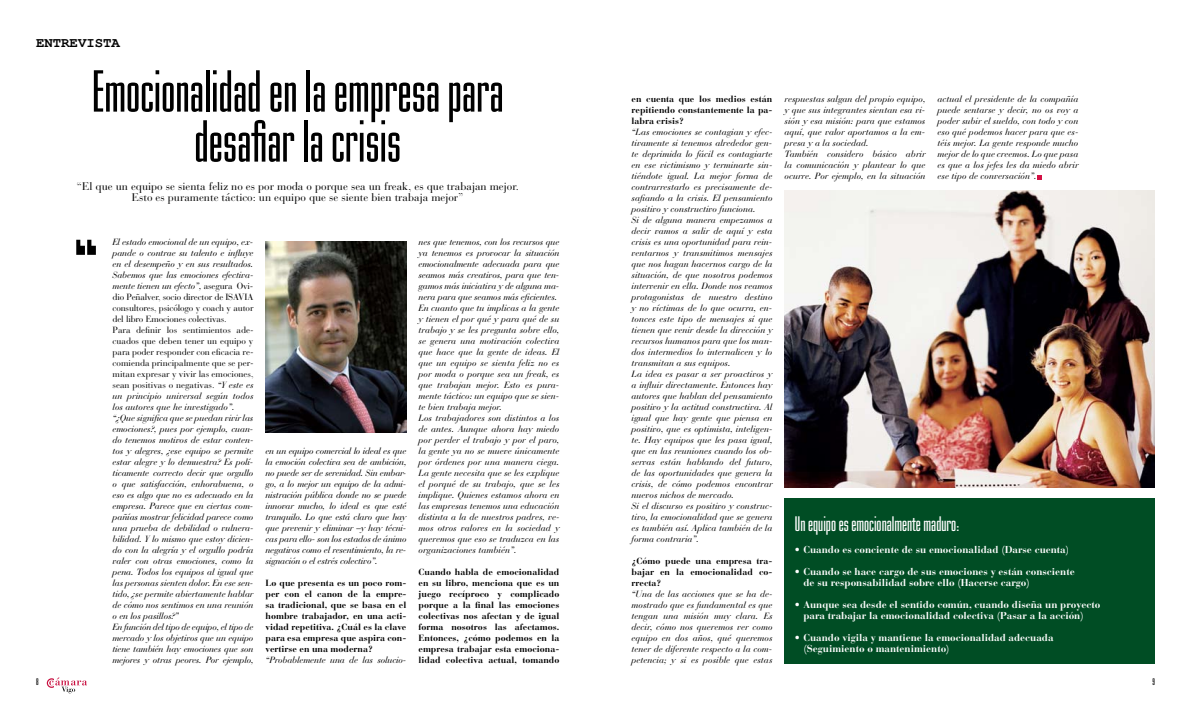
<style>
.page{position:relative;width:1191px;height:709px;background:#fff}
.page>*{position:absolute;margin:0;border:0;box-sizing:border-box;transform-origin:0 0}
.t1{font:140px "Mekanik Plain";color:#000}
.t2{font:62px/50px "Mekanik Plain";color:#000;text-align:center}
.t3{font:22px "Mekanik Plain";color:#fff}
.t4{font:700 14px "Courier New";color:#000}
.t5{font:11px/11px "Bauer Bodoni";color:#000;text-align:center}
.t6{font:700 10px/11px "Bauer Bodoni";color:#fff}
.t7{font:10px "Mekanik Plain";color:#000}
.t8{font:italic 9px/11px "Bauer Bodoni";color:#000}
.t9{font:700 9px/11px "Bauer Bodoni";color:#000;text-align:justify}
.s1{font-style:normal}
</style>
<div class="page">
<svg style="left:47px;top:677px;width:40px;height:16px"></svg>
<img style="left:784px;top:190px;width:371px;height:297px">
<div style="left:784px;top:498px;width:371px;height:165px;background:#004d24"></div>
<svg style="left:1037px;top:175px;width:5px;height:4px"></svg>
<img style="left:265px;top:241px;width:141px;height:191px">
<h3 class="t4" style="left:36px;top:34px;width:85px">ENTREVISTA</h3>
<h2 class="t2" style="left:92px;top:65px;width:413px">Emocionalidad en la empresa para desafiar la crisis</h2>
<p class="t5" style="left:77px;top:180px;width:444px">“El que un equipo se sienta feliz no es por moda o porque sea un freak, es que trabajan mejor.<br>Esto es puramente táctico: un equipo que se siente bien trabaja mejor”</p>
<h1 class="t1" style="left:72px;top:203px;width:30px">“</h1>
<p class="t8" style="left:112px;top:237px;width:142px">El estado emocional de un equipo, ex&shy;pande o contrae su talento e influye en el desempeño y en sus resultados.<br>Sabemos que las emociones efectiva&shy;mente tienen un efecto”, <span class="s1">asegura Ovi&shy;dio Peñalver, socio director de ISAVIA consultores, psicólogo y coach y autor del libro Emociones colectivas.<br>Para definir los sentimientos ade&shy;cuados que deben tener un equipo y para poder responder con eficacia re&shy;comienda principalmente que se per&shy;mitan expresar y vivir las emociones, sean positivas o negativas.</span> “Y este es un principio universal según todos los autores que he investigado”. “¿Que significa que se puedan vivir las emociones?, pues por ejemplo, cuan&shy;do tenemos motivos de estar conten&shy;tos y alegres, ¿ese equipo se permite estar alegre y lo demuestra? Es polí&shy;ticamente correcto decir que orgullo o que satisfacción, enhorabuena, o eso es algo que no es adecuado en la empresa. Parece que en ciertas com&shy;pañías mostrar felicidad parece como una prueba de debilidad o vulnera&shy;bilidad. Y lo mismo que estoy dicien&shy;do con la alegría y el orgullo podría valer con otras emociones, como la pena. Todos los equipos al igual que las personas sienten dolor. En ese sen&shy;tido, ¿se permite abiertamente hablar de cómo nos sentimos en una reunión o en los pasillos?”<br>En función del tipo de equipo, el tipo de mercado y los objetivos que un equipo tiene también hay emociones que son mejores y otras peores. Por ejemplo,</p>
<p class="t8" style="left:265px;top:445px;width:142px;text-align:justify">en un equipo comercial lo ideal es que la emoción colectiva sea de ambición, no puede ser de serenidad. Sin embar&shy;go, a lo mejor un equipo de la admi&shy;nistración pública donde no se puede innovar mucho, lo ideal es que esté tranquilo. Lo que está claro que hay que prevenir y eliminar –y hay técni&shy;cas para ello- son los estados de ánimo negativos como el resentimiento, la re&shy;signación o el estrés colectivo”.</p>
<p class="t9" style="left:265px;top:577px;width:142px">Lo que presenta es un poco rom&shy;per con el canon de la empre&shy;sa tradicional, que se basa en el hombre trabajador, en una acti&shy;vidad repetitiva. ¿Cuál es la clave para esa empresa que aspira con&shy;vertirse en una moderna?</p>
<p class="t8" style="left:265px;top:654px;width:142px">“Probablemente una de las solucio-</p>
<p class="t8" style="left:418px;top:236px;width:142px">nes que tenemos, con los recursos que ya tenemos es provocar la situación emocionalmente adecuada para que seamos más creativos, para que ten&shy;gamos más iniciativa y de alguna ma&shy;nera para que seamos más eficientes.<br>En cuanto que tu implicas a la gente y tienen el por qué y para qué de su trabajo y se les pregunta sobre ello, se genera una motivación colectiva que hace que la gente de ideas. El que un equipo se sienta feliz no es por moda o porque sea un freak, es que trabajan mejor. Esto es pura&shy;mente táctico: un equipo que se sien&shy;te bien trabaja mejor.<br>Los trabajadores son distintos a los de antes. Aunque ahora hay miedo por perder el trabajo y por el paro, la gente ya no se mueve únicamente por órdenes por una manera ciega.<br>La gente necesita que se les explique el porqué de su trabajo, que se les implique. Quienes estamos ahora en las empresas tenemos una educación distinta a la de nuestros padres, ve&shy;mos otros valores en la sociedad y queremos que eso se traduzca en las organizaciones también”.</p>
<p class="t9" style="left:418px;top:566px;width:142px">Cuando habla de emocionalidad en su libro, menciona que es un juego recíproco y complicado porque a la final las emociones colectivas nos afectan y de igual forma nosotros las afectamos.<br>Entonces, ¿cómo podemos en la empresa trabajar esta emociona&shy;lidad colectiva actual, tomando</p>
<p class="t9" style="left:631px;top:93px;width:142px">en cuenta que los medios están repitiendo constantemente la pa&shy;labra crisis?</p>
<p class="t8" style="left:631px;top:126px;width:142px">“Las emociones se contagian y efec&shy;tivamente si tenemos alrededor gen&shy;te deprimida lo fácil es contagiarte en ese victimismo y terminarte sin&shy;tiéndote igual. La mejor forma de contrarrestarlo es precisamente de&shy;safiando a la crisis. El pensamiento positivo y constructivo funciona.<br>Si de alguna manera empezamos a decir vamos a salir de aquí y esta crisis es una oportunidad para rein&shy;ventarnos y transmitimos mensajes que nos hagan hacernos cargo de la situación, de que nosotros podemos intervenir en ella. Donde nos veamos protagonistas de nuestro destino y no víctimas de lo que ocurra, en&shy;tonces este tipo de mensajes sí que tienen que venir desde la dirección y recursos humanos para que los man&shy;dos intermedios lo internalicen y lo transmitan a sus equipos.<br>La idea es pasar a ser proactivos y a influir directamente. Entonces hay autores que hablan del pensamiento positivo y la actitud constructiva. Al igual que hay gente que piensa en positivo, que es optimista, inteligen&shy;te. Hay equipos que les pasa igual, que en las reuniones cuando los ob&shy;servas están hablando del futuro, de las oportunidades que genera la crisis, de cómo podemos encontrar nuevos nichos de mercado.<br>Si el discurso es positivo y construc&shy;tivo, la emocionalidad que se genera es también así. Aplica también de la forma contraria”.</p>
<p class="t9" style="left:631px;top:555px;width:142px">¿Cómo puede una empresa tra&shy;bajar en la emocionalidad co&shy;rrecta?</p>
<p class="t8" style="left:631px;top:588px;width:142px;text-align:justify">“Una de las acciones que se ha de&shy;mostrado que es fundamental es que tengan una misión muy clara. Es decir, cómo nos queremos ver como equipo en dos años, qué queremos tener de diferente respecto a la com&shy;petencia; y si es posible que estas</p>
<p class="t8" style="left:784px;top:93px;width:142px">respuestas salgan del propio equipo, y que sus integrantes sientan esa vi&shy;sión y esa misión: para que estamos aquí, que valor aportamos a la em&shy;presa y a la sociedad.<br>También considero básico abrir la comunicación y plantear lo que ocurre. Por ejemplo, en la situación</p>
<p class="t8" style="left:937px;top:93px;width:142px;text-align:justify">actual el presidente de la compañía puede sentarse y decir, no os voy a poder subir el sueldo, con todo y con eso qué podemos hacer para que es&shy;téis mejor. La gente responde mucho mejor de lo que creemos. Lo que pasa es que a los jefes les da miedo abrir ese tipo de conversación”.</p>
<h3 class="t3" style="left:795px;top:511px;width:166px">Un equipo es emocionalmente maduro:</h3>
<p class="t6" style="left:795px;top:544px;width:276px">• Cuando es conciente de su emocionalidad (Darse cuenta)</p>
<p class="t6" style="left:803px;top:566px;width:273px;text-indent:-8px">• Cuando se hace cargo de sus emociones y están consciente de su responsabilidad sobre ello (Hacerse cargo)</p>
<p class="t6" style="left:803px;top:599px;width:298px;text-indent:-8px">• Aunque sea desde el sentido común, cuando diseña un proyecto para trabajar la emocionalidad colectiva (Pasar a la acción)</p>
<p class="t6" style="left:803px;top:632px;width:252px;text-indent:-8px">• Cuando vigila y mantiene la emocionalidad adecuada (Seguimiento o mantenimiento)</p>
<p class="t7" style="left:36px;top:676px;width:4px">8</p>
<p class="t7" style="left:1152px;top:676px;width:4px">9</p>
</div>
